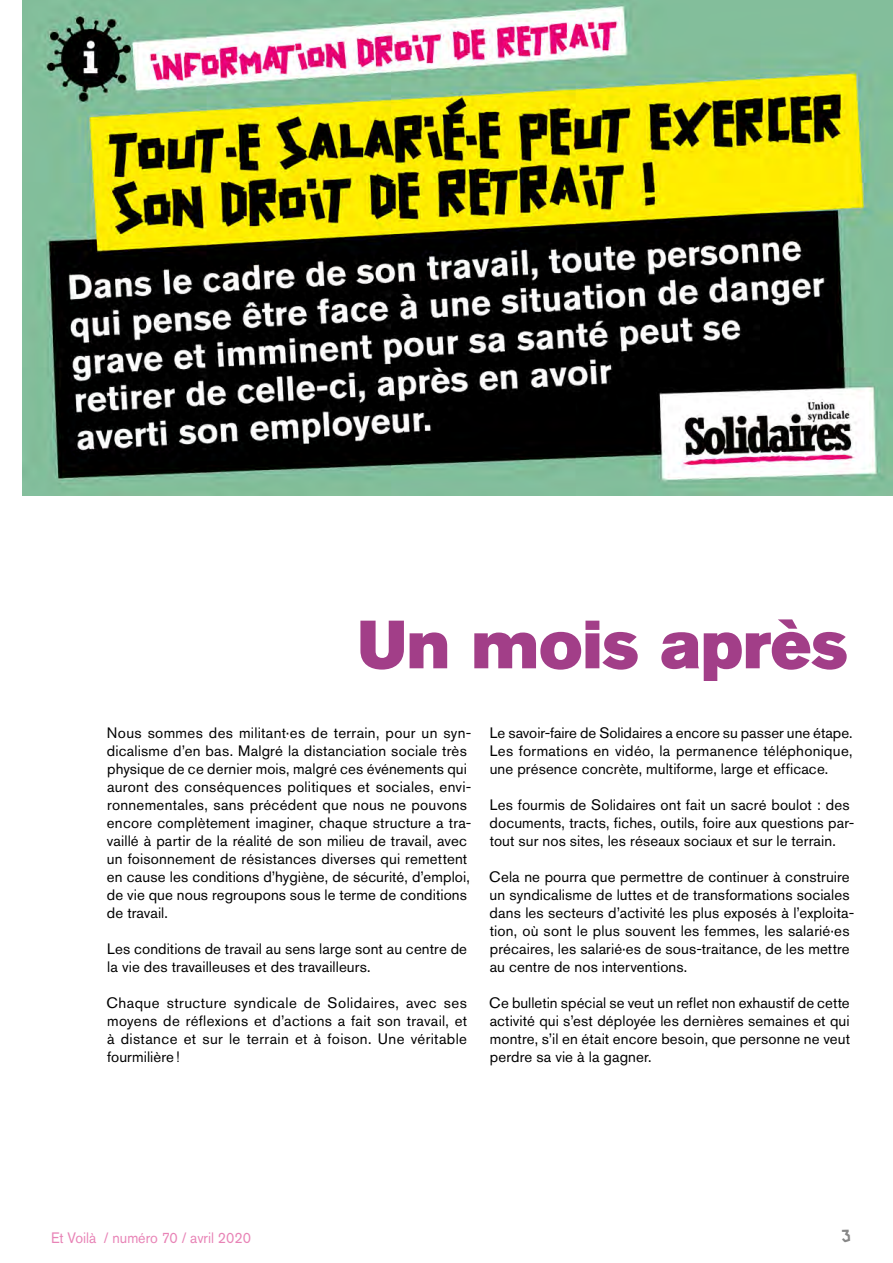
<style>
.page{position:relative;width:893px;height:1263px;background:#fff}
.page>*{position:absolute;margin:0;border:0;box-sizing:border-box;transform-origin:0 0}
.t1{font:67.5px "Akzidenz Grotesk Std Super";color:#a23e88}
.t2{font:15px/18px "Akzidenz Grotesk Std";letter-spacing:.01em;color:#000}
.t3{font:15px "Akzidenz Grotesk Std";color:#e883b6;scale:.95 1}
.t4{font:15px "Scotchlidaires";color:#878787}
</style>
<div class="page">
<img style="left:22px;top:0;width:871px;height:495px">
<h1 class="t1" style="left:358px;top:605px;width:492px">Un mois après</h1>
<p class="t2" style="left:107px;top:724px;width:366px">Nous sommes des militant·es de terrain, pour un syn&shy;dicalisme d’en bas. Malgré la distanciation sociale très physique de ce dernier mois, malgré ces événements qui auront des conséquences politiques et sociales, envi&shy;ronnementales, sans précédent que nous ne pouvons encore complètement imaginer, chaque structure a tra&shy;vaillé à partir de la réalité de son milieu de travail, avec un foisonnement de résistances diverses qui remettent en cause les conditions d’hygiène, de sécurité, d’emploi, de vie que nous regroupons sous le terme de conditions de travail.</p>
<p class="t2" style="left:107px;top:940px;width:361px">Les conditions de travail au sens large sont au centre de la vie des travailleuses et des travailleurs.</p>
<p class="t2" style="left:107px;top:994px;width:362px;text-align:justify">Chaque structure syndicale de Solidaires, avec ses moyens de réflexions et d’actions a fait son travail, et à distance et sur le terrain et à foison. Une véritable fourmilière!</p>
<p class="t2" style="left:490px;top:724px;width:364px;text-align:justify">Le savoir-faire de Solidaires a encore su passer une étape.<br>Les formations en vidéo, la permanence téléphonique, une présence concrète, multiforme, large et efficace.</p>
<p class="t2" style="left:490px;top:796px;width:366px">Les fourmis de Solidaires ont fait un sacré boulot : des documents, tracts, fiches, outils, foire aux questions par&shy;tout sur nos sites, les réseaux sociaux et sur le terrain.</p>
<p class="t2" style="left:489px;top:868px;width:366px">Cela ne pourra que permettre de continuer à construire un syndicalisme de luttes et de transformations sociales dans les secteurs d’activité les plus exposés à l’exploita&shy;tion, où sont le plus souvent les femmes, les salarié·es précaires, les salarié·es de sous-traitance, de les mettre au centre de nos interventions.</p>
<p class="t2" style="left:489px;top:994px;width:362px;text-align:justify">Ce bulletin spécial se veut un reflet non exhaustif de cette activité qui s’est déployée les dernières semaines et qui montre, s’il en était encore besoin, que personne ne veut perdre sa vie à la gagner.</p>
<p class="t3" style="left:51px;top:1228px;width:212px">Et Voilà / numéro 70 / avril 2020</p>
<p class="t4" style="left:842px;top:1226px;width:10px">3</p>
</div>
